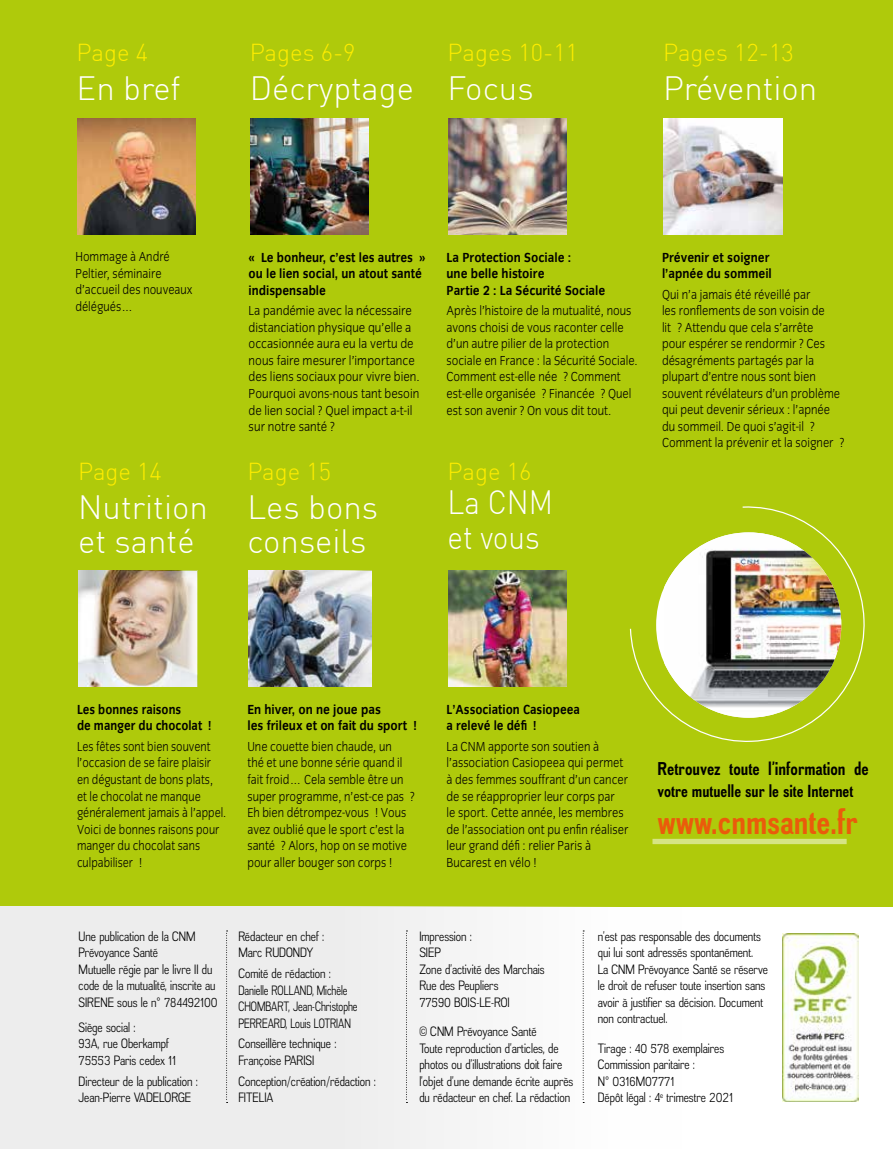
<style>
.page{position:relative;width:893px;height:1149px;background:#fff}
.page>*{position:absolute;margin:0;border:0;box-sizing:border-box;transform-origin:0 0}
.t1{font:700 35.25px "Akazan";color:#ea5b0b}
.t2{font:300 33px/34.5px "DIN";color:#fff}
.t3{font:300 33px/34.5px "DIN";color:#fff;scale:.9 1}
.t4{font:300 24px "DIN";color:#ffed00}
.t5{font:700 18.45px "Akazan";color:#000}
.t6{font:700 17.4px "Akazan";color:#000}
.t7{font:13.5px/16.5px "Akazan Bk";color:#000}
.t8{font:13.5px/16.5px "Congress Sans Light Std";color:#000;scale:.9 1}
.t9{font:13.5px/16.5px "Congress Sans Light Std";color:#000;scale:.89 1}
.t10{font:13.5px/16.5px "Congress Sans Light Std";color:#000;scale:.92 1}
.t11{font:13.5px/16.5px "Congress Sans Light Std";color:#000;scale:.87 1}
.t12{font:700 13.5px/16.5px "Congress Sans Std";color:#000;scale:.9 1}
.t13{font:700 13.5px/16.5px "Congress Sans Std";color:#000;scale:.89 1}
.t14{font:700 13.5px/16.5px "Congress Sans Std";color:#000;scale:.88 1}
.t15{font:700 13.5px/16.5px "Congress Sans Std";color:#000;scale:.87 1}
</style>
<div class="page">
<div style="left:0;top:0;width:893px;height:906px;background:#afca0b"></div>
<div style="left:0;top:906px;width:681px;height:242px;background:linear-gradient(to right,#e8e8e8,#fcfcfc)"></div>
<img style="left:77px;top:118px;width:119px;height:116px">
<img style="left:250px;top:118px;width:119px;height:116px">
<img style="left:448px;top:118px;width:119px;height:116px">
<img style="left:664px;top:118px;width:118px;height:116px">
<img style="left:79px;top:570px;width:118px;height:116px">
<div style="left:652px;top:838px;width:195px;height:5px;background:#d6e484"></div>
<img style="left:448px;top:570px;width:119px;height:116px">
<img style="left:249px;top:570px;width:122px;height:116px">
<svg style="left:226px;top:930px;width:2px;height:172px"></svg>
<svg style="left:406px;top:930px;width:1px;height:172px"></svg>
<svg style="left:583px;top:930px;width:1px;height:172px"></svg>
<svg style="left:629px;top:506px;width:236px;height:236px"></svg>
<img style="left:664px;top:532px;width:177px;height:185px">
<img style="left:782px;top:933px;width:77px;height:167px">
<h3 class="t4" style="left:77px;top:37px;width:73px">Page 4</h3>
<h2 class="t2" style="left:77px;top:70px;width:106px">En bref</h2>
<h3 class="t4" style="left:250px;top:37px;width:107px">Pages 6-9</h3>
<h2 class="t2" style="left:250px;top:70px;width:166px">Décryptage</h2>
<h3 class="t4" style="left:448px;top:37px;width:132px">Pages 10-11</h3>
<h2 class="t2" style="left:448px;top:70px;width:88px">Focus</h2>
<h3 class="t4" style="left:663px;top:37px;width:132px">Pages 12-13</h3>
<h2 class="t2" style="left:663px;top:70px;width:156px">Prévention</h2>
<p class="t9" style="left:75px;top:249px;width:133px">Hommage à André<br>Peltier, séminaire d’accueil des nouveaux délégués…</p>
<p class="t13" style="left:249px;top:249px;width:200px">« Le bonheur, c’est les autres » ou le lien social, un atout santé indispensable</p>
<p class="t10" style="left:249px;top:303px;width:188px">La pandémie avec la nécessaire distanciation physique qu’elle a occasionnée aura eu la vertu de nous faire mesurer l’importance des liens sociaux pour vivre bien.<br>Pourquoi avons-nous tant besoin de lien social ? Quel impact a-t-il sur notre santé ?</p>
<p class="t12" style="left:446px;top:249px;width:178px">La Protection Sociale :<br>une belle histoire<br>Partie 2 : La Sécurité Sociale</p>
<p class="t8" style="left:446px;top:303px;width:214px">Après l’histoire de la mutualité, nous avons choisi de vous raconter celle d’un autre pilier de la protection sociale en France : la Sécurité Sociale.<br>Comment est-elle née ? Comment est-elle organisée ? Financée ? Quel est son avenir ? On vous dit tout.</p>
<p class="t12" style="left:662px;top:249px;width:124px">Prévenir et soigner l’apnée du sommeil</p>
<p class="t8" style="left:662px;top:286px;width:204px">Qui n’a jamais été réveillé par<br>les ronflements de son voisin de<br>lit ? Attendu que cela s’arrête<br>pour espérer se rendormir ? Ces désagréments partagés par la plupart d’entre nous sont bien souvent révélateurs d’un problème qui peut devenir sérieux : l’apnée du sommeil. De quoi s’agit-il ?<br>Comment la prévenir et la soigner ?</p>
<h3 class="t4" style="left:78px;top:456px;width:85px">Page 14</h3>
<h2 class="t2" style="left:78px;top:489px;width:131px">Nutrition et santé</h2>
<h3 class="t4" style="left:247px;top:456px;width:85px">Page 15</h3>
<h2 class="t2" style="left:247px;top:489px;width:132px">Les bons conseils</h2>
<h3 class="t4" style="left:448px;top:456px;width:85px">Page 16</h3>
<h2 class="t3" style="left:448px;top:485px;width:119px">La CNM et vous</h2>
<p class="t15" style="left:77px;top:700px;width:156px">Les bonnes raisons<br>de manger du chocolat !</p>
<p class="t11" style="left:77px;top:738px;width:173px">Les fêtes sont bien souvent l’occasion de se faire plaisir en dégustant de bons plats, et le chocolat ne manque généralement jamais à l’appel.<br>Voici de bonnes raisons pour manger du chocolat sans culpabiliser !</p>
<p class="t12" style="left:247px;top:700px;width:190px">En hiver, on ne joue pas<br>les frileux et on fait du sport !</p>
<p class="t9" style="left:247px;top:738px;width:190px">Une couette bien chaude, un<br>thé et une bonne série quand il fait froid… Cela semble être un super programme, n’est-ce pas ?<br>Eh bien détrompez-vous ! Vous avez oublié que le sport c’est la santé ? Alors, hop on se motive pour aller bouger son corps !</p>
<p class="t14" style="left:446px;top:700px;width:153px">L’Association Casiopeea a relevé le défi !</p>
<p class="t8" style="left:446px;top:738px;width:203px">La CNM apporte son soutien à l’association Casiopeea qui permet à des femmes souffrant d’un cancer de se réapproprier leur corps par<br>le sport. Cette année, les membres de l’association ont pu enfin réaliser leur grand défi : relier Paris à<br>Bucarest en vélo !</p>
<h3 class="t5" style="left:657px;top:758px;width:213px">Retrouvez toute l’information de</h3>
<p class="t6" style="left:657px;top:781px;width:197px">votre mutuelle sur le site Internet</p>
<h1 class="t1" style="left:657px;top:801px;width:202px">www.cnmsante.fr</h1>
<p class="t7" style="left:79px;top:927px;width:141px">Une publication de la CNM<br>Prévoyance Santé<br>Mutuelle régie par le livre II du code de la mutualité, inscrite au<br>SIRENE sous le n° 784492100</p>
<p class="t7" style="left:79px;top:1018px;width:99px">Siège social :<br>93A, rue Oberkampf<br>75553 Paris cedex 11</p>
<p class="t7" style="left:79px;top:1072px;width:121px">Directeur de la publication :<br>Jean-Pierre VADELORGE</p>
<p class="t7" style="left:238px;top:927px;width:87px">Rédacteur en chef :<br>Marc RUDONDY</p>
<p class="t7" style="left:238px;top:965px;width:121px">Comité de rédaction :<br>Danielle ROLLAND, Michèle<br>CHOMBART, Jean-Christophe<br>PERREARD, Louis LOTRIAN</p>
<p class="t7" style="left:238px;top:1035px;width:100px">Conseillère technique :<br>Françoise PARISI</p>
<p class="t7" style="left:238px;top:1072px;width:139px">Conception/création/rédaction :<br>FITELIA</p>
<p class="t7" style="left:419px;top:927px;width:127px">Impression :<br>SIEP<br>Zone d’activité des Marchais<br>Rue des Peupliers<br>77590 BOIS-LE-ROI</p>
<p class="t7" style="left:419px;top:1023px;width:156px">© CNM Prévoyance Santé<br>Toute reproduction d’articles, de photos ou d’illustrations doit faire l’objet d’une demande écrite auprès du rédacteur en chef. La rédaction</p>
<p class="t7" style="left:598px;top:927px;width:172px">n’est pas responsable des documents qui lui sont adressés spontanément.<br>La CNM Prévoyance Santé se réserve le droit de refuser toute insertion sans avoir à justifier sa décision. Document non contractuel.</p>
<p class="t7" style="left:598px;top:1039px;width:137px">Tirage : 40 578 exemplaires<br>Commission paritaire :<br>N° 0316M07771<br>Dépôt légal : 4<sup>e</sup> trimestre 2021</p>
</div>
